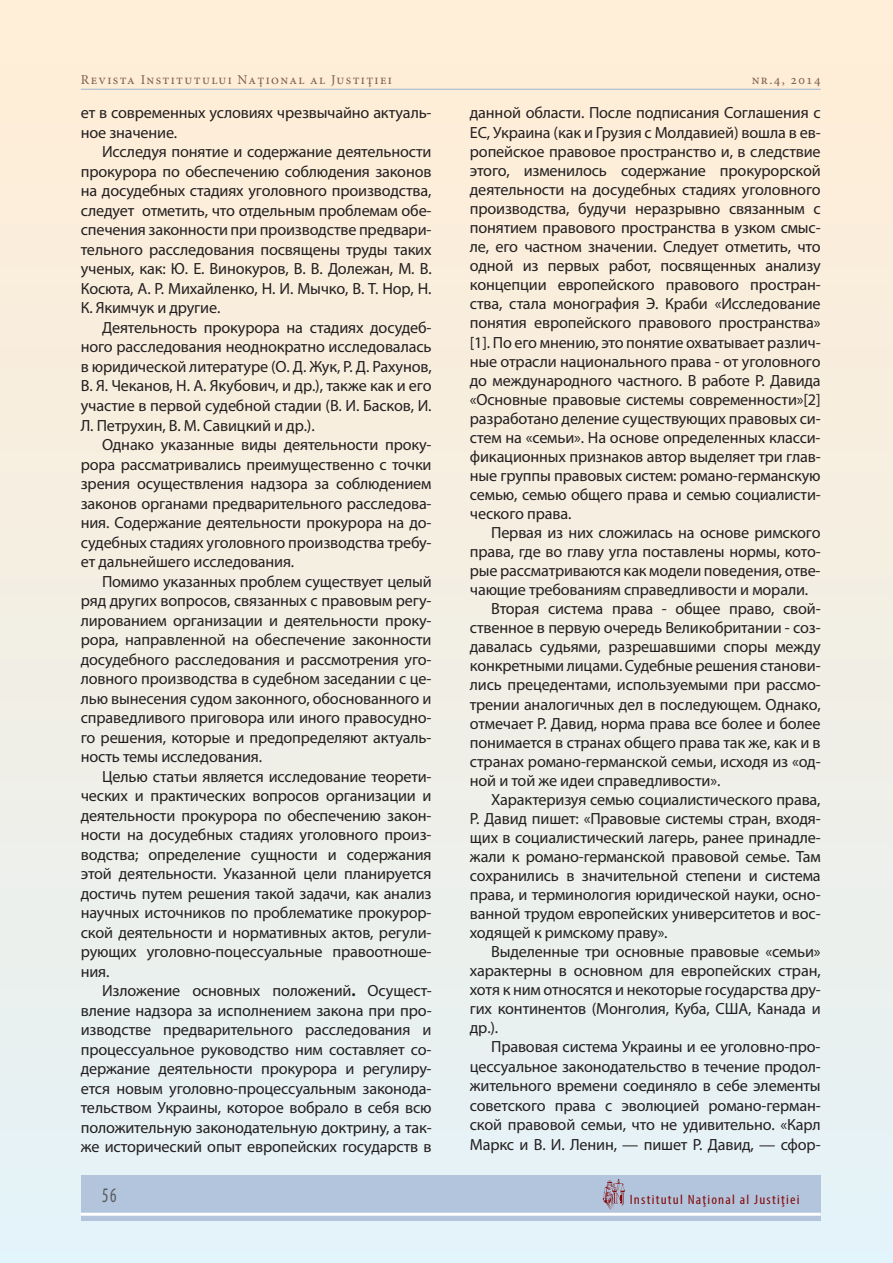
<style>
.page{position:relative;width:893px;height:1263px;background:#fff}
.page>*{position:absolute;margin:0;border:0;box-sizing:border-box;transform-origin:0 0}
.t1{font:condensed 20.7px "Myriad Pro";color:#58595b;scale:.8 1}
.t2{font:16.2px/19.5px "Myriad Pro";letter-spacing:-.01em;color:#231f20;text-align:justify}
.t3{font:13.5px "Minion Pro";letter-spacing:.1em;color:#7f5f4c}
.t4{font:condensed 13.5px "Myriad Pro";letter-spacing:.08em;color:#840b0e;scale:1.11 1}
.s1{font-weight:700}
</style>
<div class="page">
<div style="left:0;top:0;width:893px;height:1263px;background:linear-gradient(to bottom,#ffedd4,#e4f2f7)"></div>
<hr style="left:81px;top:89px;width:740px;height:1px;background:#9eb6d2">
<div style="left:81px;top:1175px;width:740px;height:46px;background:#b2c5dc"></div>
<hr style="left:81px;top:1213px;width:740px;height:3px;background:#fff">
<svg style="left:602px;top:1179px;width:23px;height:31px"></svg>
<p class="t3" style="left:81px;top:75px;width:313px">Revista Institutului Naţional al Justiţiei</p>
<p class="t3" style="left:752px;top:75px;width:71px">nr.4, 2014</p>
<p class="t2" style="left:81px;top:105px;width:352px">ет в современных условиях чрезвычайно актуаль&shy;ное значение.</p>
<p class="t2" style="left:81px;top:144px;width:352px;text-indent:21px">Исследуя понятие и содержание деятельности прокурора по обеспечению соблюдения законов на досудебных стадиях уголовного производства, следует отметить, что отдельным проблемам обе&shy;спечения законности при производстве предвари&shy;тельного расследования посвящены труды таких ученых, как: Ю. Е. Винокуров, В. В. Долежан, М. В.<br>Косюта, А. Р. Михайленко, Н. И. Мычко, В. Т. Нор, Н.<br>К. Якимчук и другие.</p>
<p class="t2" style="left:81px;top:319px;width:352px;text-indent:21px">Деятельность прокурора на стадиях досудеб&shy;ного расследования неоднократно исследовалась в юридической литературе (О. Д. Жук, Р. Д. Рахунов, В. Я. Чеканов, Н. А. Якубович, и др.), также как и его участие в первой судебной стадии (В. И. Басков, И.<br>Л. Петрухин, В. М. Савицкий и др.).</p>
<p class="t2" style="left:81px;top:436px;width:352px;text-indent:21px">Однако указанные виды деятельности проку&shy;рора рассматривались преимущественно с точки зрения осуществления надзора за соблюдением законов органами предварительного расследова&shy;ния. Содержание деятельности прокурора на до&shy;судебных стадиях уголовного производства требу&shy;ет дальнейшего исследования.</p>
<p class="t2" style="left:81px;top:573px;width:352px;text-indent:21px">Помимо указанных проблем существует целый ряд других вопросов, связанных с правовым регу&shy;лированием организации и деятельности проку&shy;рора, направленной на обеспечение законности досудебного расследования и рассмотрения уго&shy;ловного производства в судебном заседании с це&shy;лью вынесения судом законного, обоснованного и справедливого приговора или иного правосудно&shy;го решения, которые и предопределяют актуаль&shy;ность темы исследования.</p>
<p class="t2" style="left:81px;top:768px;width:352px;text-indent:21px">Целью статьи является исследование теорети&shy;ческих и практических вопросов организации и деятельности прокурора по обеспечению закон&shy;ности на досудебных стадиях уголовного произ&shy;водства; определение сущности и содержания этой деятельности. Указанной цели планируется достичь путем решения такой задачи, как анализ научных источников по проблематике прокурор&shy;ской деятельности и нормативных актов, регули&shy;рующих уголовно-поцессуальные правоотноше&shy;ния.</p>
<p class="t2" style="left:81px;top:982px;width:352px;text-indent:21px">Изложение основных положений<span class="s1">.</span> Осущест&shy;вление надзора за исполнением закона при про&shy;изводстве предварительного расследования и процессуальное руководство ним составляет со&shy;держание деятельности прокурора и регулиру&shy;ется новым уголовно-процессуальным законода&shy;тельством Украины, которое вобрало в себя всю положительную законодательную доктрину, а так&shy;же исторический опыт европейских государств в</p>
<p class="t2" style="left:470px;top:105px;width:352px;line-height:19px">данной области. После подписания Соглашения с ЕС, Украина (как и Грузия с Молдавией) вошла в ев&shy;ропейское правовое пространство и, в следствие этого, изменилось содержание прокурорской деятельности на досудебных стадиях уголовного производства, будучи неразрывно связанным с понятием правового пространства в узком смыс&shy;ле, его частном значении. Следует отметить, что одной из первых работ, посвященных анализу концепции европейского правового простран&shy;ства, стала монография Э. Краби «Исследование понятия европейского правового пространства» [1]. По его мнению, это понятие охватывает различ&shy;ные отрасли национального права - от уголовного до международного частного. В работе Р. Давида «Основные правовые системы современности»[2] разработано деление существующих правовых си&shy;стем на «семьи». На основе определенных класси&shy;фикационных признаков автор выделяет три глав&shy;ные группы правовых систем: романо-германскую семью, семью общего права и семью социалисти&shy;ческого права.</p>
<p class="t2" style="left:491px;top:524px;width:331px">Первая из них сложилась на основе римского</p>
<p class="t2" style="left:470px;top:544px;width:352px">права, где во главу угла поставлены нормы, кото-</p>
<p class="t2" style="left:470px;top:563px;width:352px">рые рассматриваются как модели поведения, отве-</p>
<p class="t2" style="left:470px;top:582px;width:340px">чающие требованиям справедливости и морали.</p>
<p class="t2" style="left:491px;top:601px;width:331px">Вторая система права - общее право, свой-</p>
<p class="t2" style="left:470px;top:620px;width:352px">ственное в первую очередь Великобритании - соз-</p>
<p class="t2" style="left:470px;top:639px;width:352px">давалась судьями, разрешавшими споры между</p>
<p class="t2" style="left:470px;top:658px;width:352px">конкретными лицами. Судебные решения станови-</p>
<p class="t2" style="left:470px;top:677px;width:352px">лись прецедентами, используемыми при рассмо-</p>
<p class="t2" style="left:470px;top:696px;width:352px">трении аналогичных дел в последующем. Однако,</p>
<p class="t2" style="left:470px;top:715px;width:352px">отмечает Р. Давид, норма права все более и более</p>
<p class="t2" style="left:470px;top:734px;width:352px">понимается в странах общего права так же, как и в</p>
<p class="t2" style="left:470px;top:753px;width:352px">странах романо-германской семьи, исходя из «од-</p>
<p class="t2" style="left:470px;top:772px;width:252px">ной и той же идеи справедливости».</p>
<p class="t2" style="left:491px;top:791px;width:331px">Характеризуя семью социалистического права,</p>
<p class="t2" style="left:470px;top:810px;width:352px">Р. Давид пишет: «Правовые системы стран, входя-</p>
<p class="t2" style="left:470px;top:829px;width:352px">щих в социалистический лагерь, ранее принадле-</p>
<p class="t2" style="left:470px;top:848px;width:352px">жали к романо-германской правовой семье. Там</p>
<p class="t2" style="left:470px;top:867px;width:352px">сохранились в значительной степени и система</p>
<p class="t2" style="left:470px;top:886px;width:352px">права, и терминология юридической науки, осно-</p>
<p class="t2" style="left:470px;top:905px;width:352px">ванной трудом европейских университетов и вос-</p>
<p class="t2" style="left:470px;top:925px;width:199px">ходящей к римскому праву».</p>
<p class="t2" style="left:491px;top:944px;width:331px">Выделенные три основные правовые «семьи»</p>
<p class="t2" style="left:470px;top:963px;width:352px">характерны в основном для европейских стран,</p>
<p class="t2" style="left:470px;top:982px;width:352px">хотя к ним относятся и некоторые государства дру-</p>
<p class="t2" style="left:470px;top:1001px;width:352px">гих континентов (Монголия, Куба, США, Канада и</p>
<p class="t2" style="left:470px;top:1020px;width:30px">др.).</p>
<p class="t2" style="left:491px;top:1039px;width:331px">Правовая система Украины и ее уголовно-про-</p>
<p class="t2" style="left:470px;top:1058px;width:352px">цессуальное законодательство в течение продол-</p>
<p class="t2" style="left:470px;top:1077px;width:352px">жительного времени соединяло в себе элементы</p>
<p class="t2" style="left:470px;top:1097px;width:352px">советского права с эволюцией романо-герман-</p>
<p class="t2" style="left:470px;top:1116px;width:352px">ской правовой семьи, что не удивительно. «Карл</p>
<p class="t2" style="left:470px;top:1136px;width:352px">Маркс и В. И. Ленин, — пишет Р. Давид, — сфор-</p>
<p class="t1" style="left:102px;top:1187px;width:19px">56</p>
<p class="t4" style="left:630px;top:1194px;width:154px">Institutul Naţional al Justiţiei</p>
</div>
